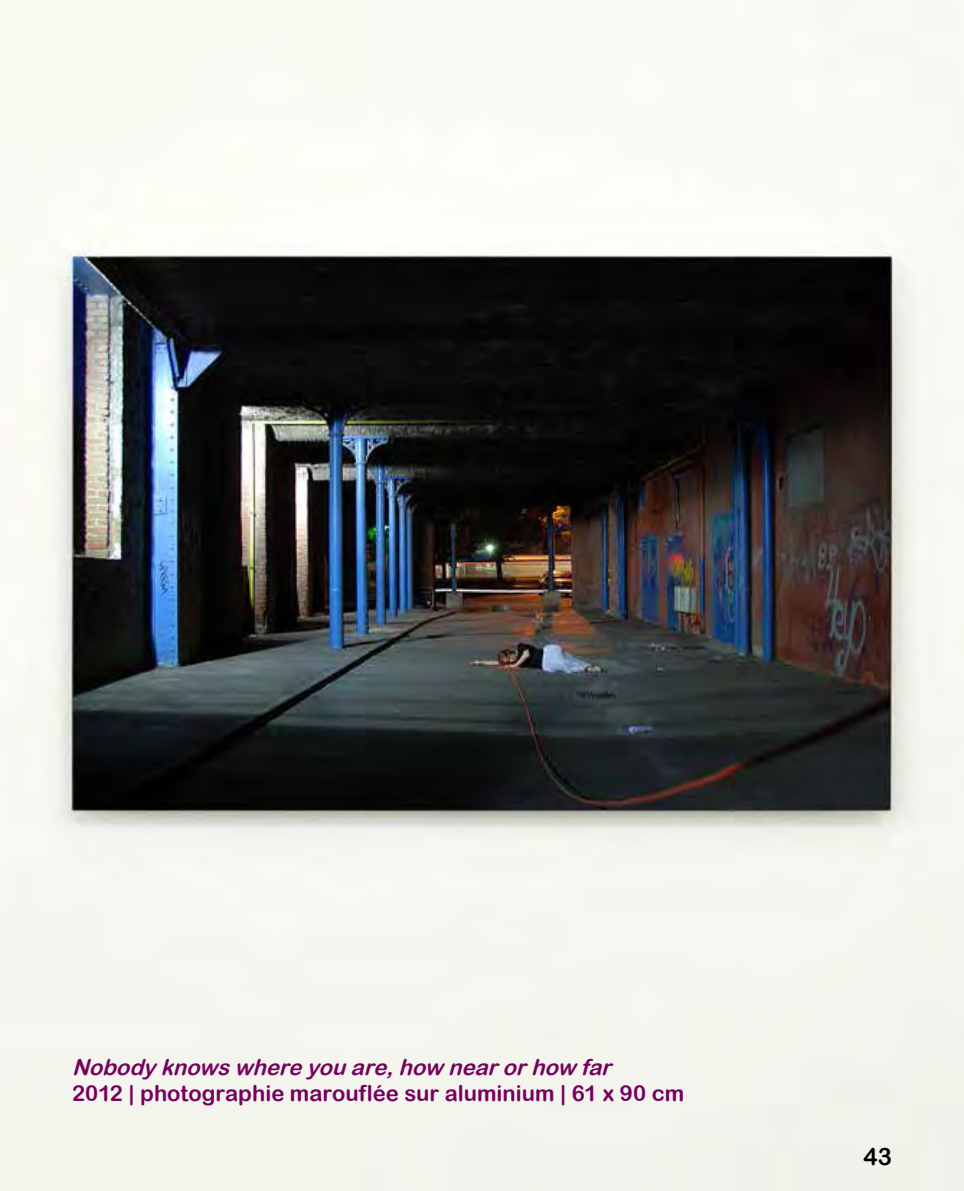
<style>
.page{position:relative;width:964px;height:1191px;background:#fff}
.page>*{position:absolute;margin:0;border:0;box-sizing:border-box;transform-origin:0 0}
.t1{font:24px "Arial Rounded MT Bold";color:#000}
.t2{font:22px "Arial Rounded MT Bold";color:#77005f}
.t3{font:italic 22px "Arial Rounded MT Bold";color:#77005f}
</style>
<div class="page">
<img style="left:0;top:0;width:964px;height:1191px">
<p class="t3" style="left:72px;top:1053px;width:547px">Nobodyknowswhere you are,how nearorhow far</p>
<p class="t2" style="left:72px;top:1080px;width:614px">2012 | photographie marouflée sur aluminium | 61 x 90 cm</p>
<p class="t1" style="left:863px;top:1142px;width:30px">43</p>
</div>
